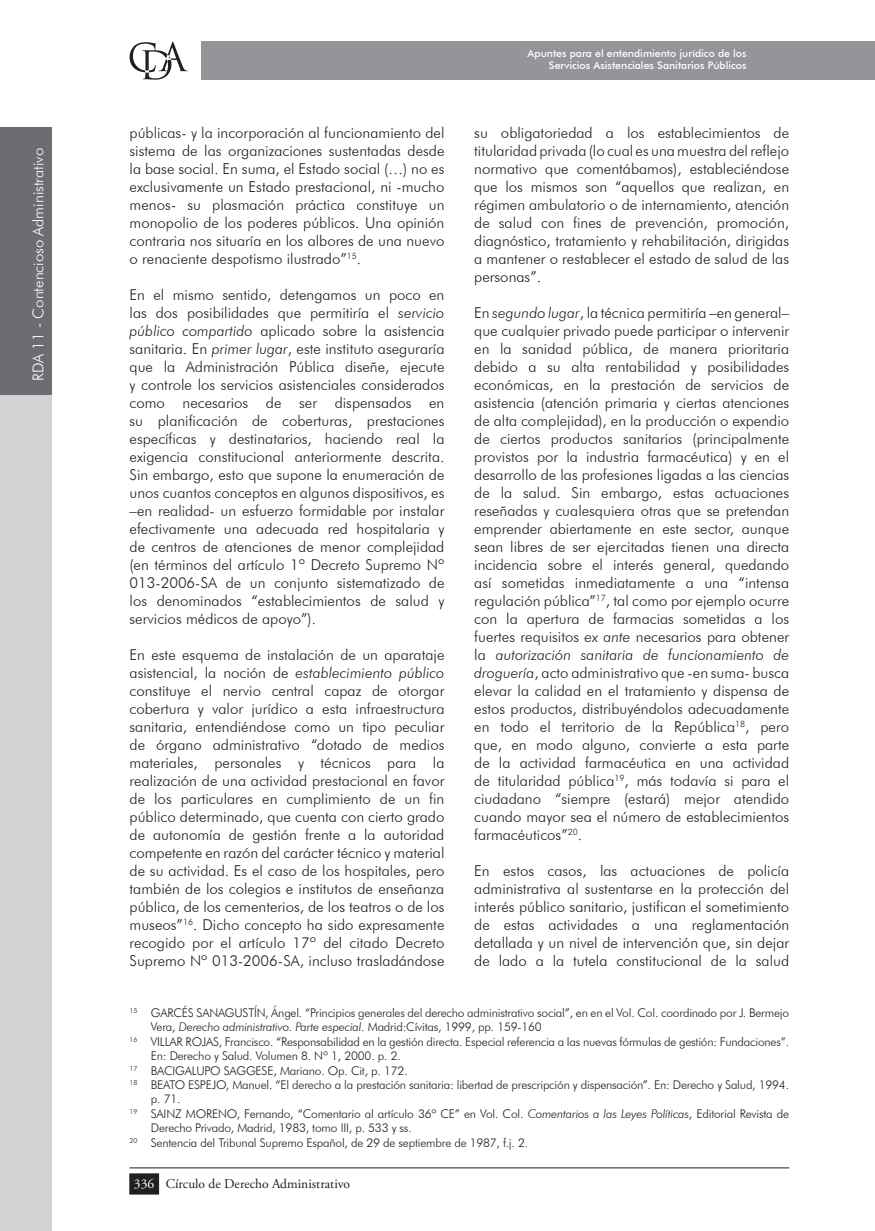
<style>
.page{position:relative;width:875px;height:1231px;background:#fff}
.page>*{position:absolute;margin:0;border:0;box-sizing:border-box;transform-origin:0 0}
.t1{font:300 15px/18px "Futura BT";color:#231f20;text-align:justify}
.t2{font:300 15px "Futura BT";color:#fff}
.t3{font:13.5px "Adobe Garamond Pro";color:#231f20}
.t4{font:300 12px "Futura BT";letter-spacing:-.015em;color:#231f20}
.t5{font:500 10.5px/12.6px "Futura BT";color:#fff;text-align:right}
.s1{font-style:italic}
.s2{color:#fff}
</style>
<div class="page">
<hr style="left:874px;top:41px;width:1px;height:39px;background:#939598">
<div style="left:201px;top:41px;width:673px;height:39px;background:#939598"></div>
<svg style="left:129px;top:42px;width:59px;height:38px"></svg>
<hr style="left:129px;top:1167px;width:660px;height:1px;background:#231f20">
<div style="left:130px;top:1174px;width:28px;height:20px;background:#231f20"></div>
<div style="left:129px;top:1173px;width:30px;height:21px;border:2px solid #231f20"></div>
<div style="left:0;top:386px;width:52px;height:845px;background:#d1d2d4"></div>
<div style="left:0;top:127px;width:52px;height:267px;background:#6c6d70"></div>
<p class="t2" style="left:29px;top:381px;width:235px;rotate:-90deg">RDA 11 - Contencioso Administrativo</p>
<p class="t5" style="left:527px;top:47px;width:220px">Apuntes para el entendimiento jurídico de los<br>Servicios Asistenciales Sanitarios Públicos</p>
<p class="t1" style="left:129px;top:123px;width:316px">públicas- y la incorporación al funcionamiento del sistema de las organizaciones sustentadas desde la base social. En suma, el Estado social (…) no es exclusivamente un Estado prestacional, ni -mucho menos- su plasmación práctica constituye un monopolio de los poderes públicos. Una opinión contraria nos situaría en los albores de una nuevo o renaciente despotismo ilustrado”<sup>15</sup>.</p>
<p class="t1" style="left:129px;top:285px;width:316px">En el mismo sentido, detengamos un poco en las dos posibilidades que permitiría el <span class="s1">servicio público compartido</span> aplicado sobre la asistencia sanitaria. En <span class="s1">primer lugar</span>, este instituto aseguraría que la Administración Pública diseñe, ejecute y controle los servicios asistenciales considerados como necesarios de ser dispensados en su planificación de coberturas, prestaciones específicas y destinatarios, haciendo real la exigencia constitucional anteriormente descrita.<br>Sin embargo, esto que supone la enumeración de unos cuantos conceptos en algunos dispositivos, es –en realidad- un esfuerzo formidable por instalar efectivamente una adecuada red hospitalaria y de centros de atenciones de menor complejidad (en términos del artículo 1º Decreto Supremo Nº 013-2006-SA de un conjunto sistematizado de los denominados “establecimientos de salud y servicios médicos de apoyo”).</p>
<p class="t1" style="left:129px;top:645px;width:316px">En este esquema de instalación de un aparataje asistencial, la noción de <span class="s1">establecimiento público </span>constituye el nervio central capaz de otorgar cobertura y valor jurídico a esta infraestructura sanitaria, entendiéndose como un tipo peculiar de órgano administrativo “dotado de medios materiales, personales y técnicos para la realización de una actividad prestacional en favor de los particulares en cumplimiento de un fin público determinado, que cuenta con cierto grado de autonomía de gestión frente a la autoridad competente en razón del carácter técnico y material de su actividad. Es el caso de los hospitales, pero también de los colegios e institutos de enseñanza pública, de los cementerios, de los teatros o de los museos”<sup>16</sup>. Dicho concepto ha sido expresamente recogido por el artículo 17º del citado Decreto Supremo Nº 013-2006-SA, incluso trasladándose</p>
<p class="t1" style="left:474px;top:123px;width:316px">su obligatoriedad a los establecimientos de titularidad privada (lo cual es una muestra del reflejo normativo que comentábamos), estableciéndose que los mismos son “aquellos que realizan, en régimen ambulatorio o de internamiento, atención de salud con fines de prevención, promoción, diagnóstico, tratamiento y rehabilitación, dirigidas a mantener o restablecer el estado de salud de las personas”.</p>
<p class="t1" style="left:474px;top:303px;width:316px">En <span class="s1">segundo lugar</span>, la técnica permitiría –en general– que cualquier privado puede participar o intervenir en la sanidad pública, de manera prioritaria debido a su alta rentabilidad y posibilidades económicas, en la prestación de servicios de asistencia (atención primaria y ciertas atenciones de alta complejidad), en la producción o expendio de ciertos productos sanitarios (principalmente provistos por la industria farmacéutica) y en el desarrollo de las profesiones ligadas a las ciencias de la salud. Sin embargo, estas actuaciones reseñadas y cualesquiera otras que se pretendan emprender abiertamente en este sector, aunque sean libres de ser ejercitadas tienen una directa incidencia sobre el interés general, quedando así sometidas inmediatamente a una “intensa regulación pública”<sup>17</sup>, tal como por ejemplo ocurre con la apertura de farmacias sometidas a los fuertes requisitos <span class="s1">ex ante</span> necesarios para obtener la <span class="s1">autorización sanitaria de funcionamiento de droguería</span>, acto administrativo que -en suma- busca elevar la calidad en el tratamiento y dispensa de estos productos, distribuyéndolos adecuadamente en todo el territorio de la República<sup>18</sup>, pero que, en modo alguno, convierte a esta parte de la actividad farmacéutica en una actividad de titularidad pública<sup>19</sup>, más todavía si para el ciudadano “siempre (estará) mejor atendido cuando mayor sea el número de establecimientos farmacéuticos”<sup>20</sup>.</p>
<p class="t1" style="left:474px;top:861px;width:316px">En estos casos, las actuaciones de policía administrativa al sustentarse en la protección del interés público sanitario, justifican el sometimiento de estas actividades a una reglamentación detallada y un nivel de intervención que, sin dejar de lado a la tutela constitucional de la salud</p>
<p class="t4" style="left:129px;top:1005px;width:661px"><sup>15</sup> GARCÉS SANAGUSTÍN, Ángel. “Principios generales del derecho administrativo social”, en en el Vol. Col. coordinado por J. Bermejo</p>
<p class="t4" style="left:151px;top:1020px;width:392px">Vera, <span class="s1">Derecho administrativo. Parte especial</span>. Madrid:Cívitas, 1999, pp. 159-160</p>
<p class="t4" style="left:129px;top:1034px;width:661px"><sup>16</sup> VILLAR ROJAS, Francisco. “Responsabilidad en la gestión directa. Especial referencia a las nuevas fórmulas de gestión: Fundaciones”.</p>
<p class="t4" style="left:151px;top:1048px;width:251px">En: Derecho y Salud. Volumen 8. Nº 1, 2000. p. 2.</p>
<p class="t4" style="left:129px;top:1063px;width:279px"><sup>17</sup> BACIGALUPO SAGGESE, Mariano. Op. Cit, p. 172.</p>
<p class="t4" style="left:129px;top:1077px;width:661px"><sup>18</sup> BEATO ESPEJO, Manuel. “El derecho a la prestación sanitaria: libertad de prescripción y dispensación”. En: Derecho y Salud, 1994.</p>
<p class="t4" style="left:151px;top:1092px;width:31px">p. 71.</p>
<p class="t4" style="left:129px;top:1106px;width:661px"><sup>19</sup> SAINZ MORENO, Fernando, “Comentario al artículo 36º CE” en Vol. Col. <span class="s1">Comentarios a las Leyes Políticas</span>, Editorial Revista de</p>
<p class="t4" style="left:151px;top:1120px;width:262px">Derecho Privado, Madrid, 1983, tomo III, p. 533 y ss.</p>
<p class="t4" style="left:129px;top:1135px;width:400px"><sup>20</sup> Sentencia del Tribunal Supremo Español, de 29 de septiembre de 1987, f.j. 2.</p>
<p class="t3" style="left:134px;top:1175px;width:218px"><span class="s2">336</span> Círculo de Derecho Administrativo</p>
</div>
